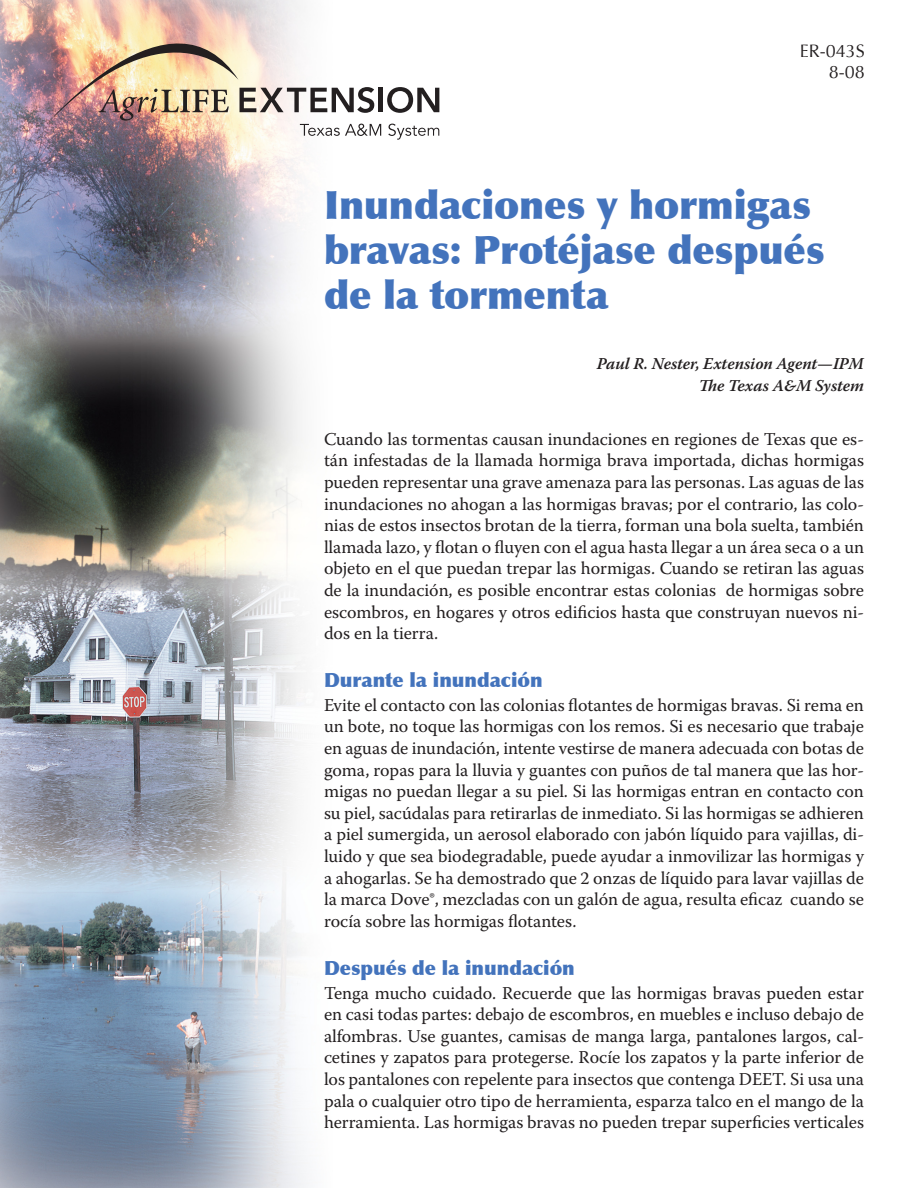
<style>
.page{position:relative;width:918px;height:1188px;background:#fff}
.page>*{position:absolute;margin:0;border:0;box-sizing:border-box;transform-origin:0 0}
.t1{font:900 39px/45px "Optima";letter-spacing:-.005em;color:#4373bc}
.heading1{font:900 19.5px "Optima";color:#4373bc}
.body{font:18px/21.6px "Warnock Pro";letter-spacing:-.005em;color:#231f20;text-align:justify}
.t2{font:18px "Optima";color:#231f20}
.body-2{font:italic 600 16.5px "Warnock Pro";letter-spacing:-.005em;color:#231f20}
</style>
<div class="page">
<img style="left:0;top:0;width:307px;height:1188px">
<hr style="left:379px;top:88px;width:4px;height:24px;background:#231f20">
<svg style="left:387px;top:87px;width:52px;height:26px"></svg>
<svg style="left:388px;top:124px;width:51px;height:16px"></svg>
<img style="left:46px;top:0;width:335px;height:136px">
<p class="t2" style="left:800px;top:40px;width:67px">ER-043S</p>
<p class="t2" style="left:829px;top:62px;width:38px">8-08</p>
<p class="t1" style="left:324px;top:183px;width:502px">Inundaciones y hormigas bravas: Protéjase después de la tormenta</p>
<p class="body-2" style="left:597px;top:354px;width:269px">Paul R. Nester, Extension Agent—IPM</p>
<p class="body-2" style="left:699px;top:375px;width:167px">The Texas A&amp;M System</p>
<p class="body" style="left:324px;top:428px;width:542px">Cuando las tormentas causan inundaciones en regiones de Texas que es&shy;tán infestadas de la llamada hormiga brava importada, dichas hormigas pueden representar una grave amenaza para las personas. Las aguas de las inundaciones no ahogan a las hormigas bravas; por el contrario, las colo&shy;nias de estos insectos brotan de la tierra, forman una bola suelta, también llamada lazo, y flotan o fluyen con el agua hasta llegar a un área seca o a un objeto en el que puedan trepar las hormigas. Cuando se retiran las aguas de la inundación, es posible encontrar estas colonias de hormigas sobre escombros, en hogares y otros edificios hasta que construyan nuevos ni&shy;dos en la tierra.</p>
<p class="heading1" style="left:324px;top:668px;width:220px">Durante la inundación</p>
<p class="body" style="left:324px;top:694px;width:542px">Evite el contacto con las colonias flotantes de hormigas bravas. Si rema en un bote, no toque las hormigas con los remos. Si es necesario que trabaje en aguas de inundación, intente vestirse de manera adecuada con botas de goma, ropas para la lluvia y guantes con puños de tal manera que las hor&shy;migas no puedan llegar a su piel. Si las hormigas entran en contacto con su piel, sacúdalas para retirarlas de inmediato. Si las hormigas se adhieren a piel sumergida, un aerosol elaborado con jabón líquido para vajillas, di&shy;luido y que sea biodegradable, puede ayudar a inmovilizar las hormigas y a ahogarlas. Se ha demostrado que 2 onzas de líquido para lavar vajillas de la marca Dove®, mezcladas con un galón de agua, resulta eficaz cuando se rocía sobre las hormigas flotantes.</p>
<p class="heading1" style="left:324px;top:956px;width:252px">Después de la inundación</p>
<p class="body" style="left:324px;top:982px;width:542px">Tenga mucho cuidado. Recuerde que las hormigas bravas pueden estar en casi todas partes: debajo de escombros, en muebles e incluso debajo de alfombras. Use guantes, camisas de manga larga, pantalones largos, cal&shy;cetines y zapatos para protegerse. Rocíe los zapatos y la parte inferior de los pantalones con repelente para insectos que contenga DEET. Si usa una pala o cualquier otro tipo de herramienta, esparza talco en el mango de la herramienta. Las hormigas bravas no pueden trepar superficies verticales</p>
</div>
